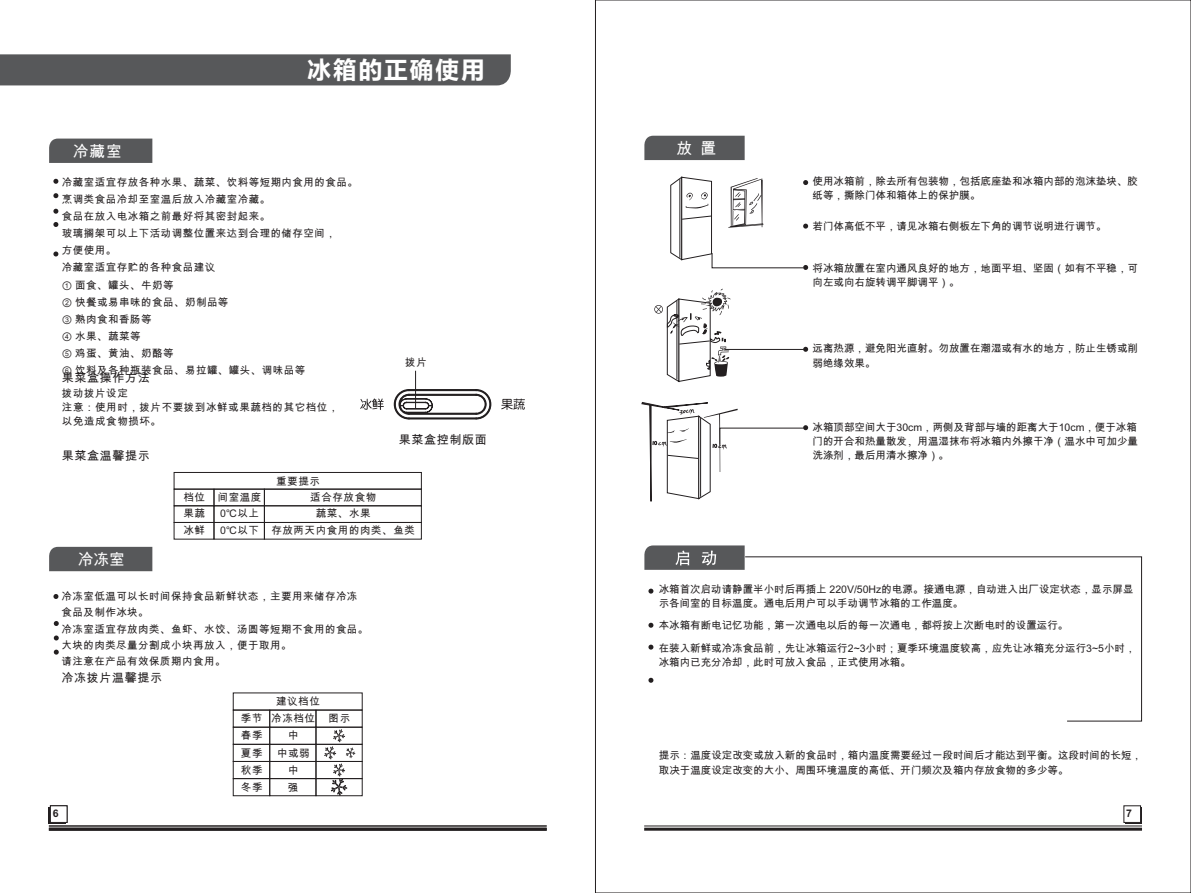
<style>
.page{position:relative;width:1191px;height:893px;background:#fff}
.page>*{position:absolute;margin:0;border:0;box-sizing:border-box;transform-origin:0 0}
.t1{font:700 23.55px "Microsoft Ya Hei";letter-spacing:.09em;color:#fff}
.t2{font:15.75px "Arial Unicode MS";letter-spacing:.03em;color:#fff}
.t3{font:12px "Arial Unicode MS";letter-spacing:.055em;color:#231f20}
.t4{font:10.5px/14.1px "Arial Unicode MS";color:#231f20}
.t5{font:10.5px/17.1px "Arial Unicode MS";letter-spacing:.045em;color:#231f20}
.t6{font:10.5px/14.1px "Arial Unicode MS";letter-spacing:.055em;color:#231f20}
.t7{font:700 10.5px "Arial";color:#231f20}
.s1{font-family:"Arial"}
.s2{font-family:"ST Fangsong"}
</style>
<div class="page">
<svg style="left:648px;top:589px;width:5px;height:5px"></svg>
<svg style="left:648px;top:623px;width:5px;height:5px"></svg>
<svg style="left:648px;top:645px;width:5px;height:5px"></svg>
<svg style="left:648px;top:678px;width:5px;height:5px"></svg>
<svg style="left:808px;top:556px;width:334px;height:165px"></svg>
<div style="left:0;top:54px;width:511px;height:31px;background:#57585a"></div>
<hr style="left:49px;top:826px;width:498px;height:1px;background:#231f20">
<hr style="left:49px;top:828px;width:498px;height:3px;background:#231f20">
<div style="left:49px;top:807px;width:16px;height:17px;background:#231f20"></div>
<div style="left:50px;top:806px;width:17px;height:16px;background:#fff"></div>
<div style="left:50px;top:806px;width:17px;height:17px;border:1px solid #231f20"></div>
<hr style="left:644px;top:826px;width:498px;height:1px;background:#231f20">
<hr style="left:644px;top:828px;width:498px;height:3px;background:#231f20">
<div style="left:1125px;top:807px;width:17px;height:17px;background:#2d292a"></div>
<div style="left:1123px;top:806px;width:17px;height:16px;background:#fff"></div>
<svg style="left:53px;top:179px;width:5px;height:5px"></svg>
<svg style="left:53px;top:193px;width:5px;height:5px"></svg>
<svg style="left:53px;top:209px;width:5px;height:5px"></svg>
<svg style="left:53px;top:222px;width:5px;height:5px"></svg>
<svg style="left:53px;top:251px;width:5px;height:5px"></svg>
<div style="left:49px;top:139px;width:103px;height:24px;background:#57585a"></div>
<div style="left:49px;top:547px;width:103px;height:24px;background:#57585a"></div>
<svg style="left:53px;top:594px;width:5px;height:5px"></svg>
<svg style="left:54px;top:621px;width:5px;height:5px"></svg>
<svg style="left:54px;top:635px;width:5px;height:5px"></svg>
<svg style="left:54px;top:650px;width:5px;height:5px"></svg>
<div style="left:644px;top:136px;width:100px;height:24px;background:#57585a"></div>
<svg style="left:654px;top:288px;width:76px;height:95px"></svg>
<svg style="left:803px;top:347px;width:5px;height:5px"></svg>
<hr style="left:724px;top:349px;width:79px;height:1px;background:#231f20">
<svg style="left:641px;top:402px;width:167px;height:168px"></svg>
<svg style="left:670px;top:176px;width:138px;height:94px"></svg>
<div style="left:409px;top:394px;width:67px;height:1px;background:#010202;border:1px solid #231f20"></div>
<div style="left:409px;top:413px;width:67px;height:1px;background:#010202;border:1px solid #231f20"></div>
<div style="left:409px;top:389px;width:67px;height:2px;background:#010202;border:1px solid #231f20"></div>
<div style="left:409px;top:418px;width:67px;height:1px;background:#010202;border:1px solid #231f20"></div>
<svg style="left:476px;top:389px;width:15px;height:30px"></svg>
<svg style="left:394px;top:389px;width:38px;height:30px"></svg>
<svg style="left:501px;top:398px;width:24px;height:12px"></svg>
<svg style="left:360px;top:398px;width:24px;height:12px"></svg>
<hr style="left:415px;top:371px;width:1px;height:38px;background:#231f20">
<div style="left:233px;top:710px;width:37px;height:17px;border:1px solid #231f20"></div>
<div style="left:233px;top:727px;width:37px;height:17px;border:1px solid #231f20"></div>
<div style="left:233px;top:744px;width:37px;height:18px;border:1px solid #231f20"></div>
<div style="left:233px;top:761px;width:37px;height:18px;border:1px solid #231f20"></div>
<div style="left:233px;top:778px;width:37px;height:18px;border:1px solid #231f20"></div>
<div style="left:269px;top:710px;width:47px;height:17px;border:1px solid #231f20"></div>
<div style="left:269px;top:727px;width:47px;height:17px;border:1px solid #231f20"></div>
<div style="left:269px;top:744px;width:47px;height:18px;border:1px solid #231f20"></div>
<div style="left:269px;top:761px;width:47px;height:18px;border:1px solid #231f20"></div>
<div style="left:269px;top:778px;width:47px;height:18px;border:1px solid #231f20"></div>
<div style="left:316px;top:710px;width:46px;height:17px;border:1px solid #231f20"></div>
<div style="left:316px;top:727px;width:46px;height:17px;border:1px solid #231f20"></div>
<div style="left:316px;top:744px;width:46px;height:18px;border:1px solid #231f20"></div>
<div style="left:316px;top:761px;width:46px;height:18px;border:1px solid #231f20"></div>
<div style="left:316px;top:778px;width:46px;height:18px;border:1px solid #231f20"></div>
<svg style="left:324px;top:729px;width:31px;height:67px"></svg>
<div style="left:174px;top:472px;width:247px;height:17px;border:1px solid #231f20"></div>
<div style="left:174px;top:489px;width:40px;height:17px;border:1px solid #231f20"></div>
<div style="left:174px;top:522px;width:40px;height:17px;border:1px solid #231f20"></div>
<div style="left:214px;top:489px;width:51px;height:17px;border:1px solid #231f20"></div>
<div style="left:214px;top:522px;width:51px;height:17px;border:1px solid #231f20"></div>
<div style="left:264px;top:489px;width:157px;height:17px;border:1px solid #231f20"></div>
<div style="left:264px;top:522px;width:157px;height:17px;border:1px solid #231f20"></div>
<h1 class="t1" style="left:307px;top:59px;width:179px">冰箱的正确使用</h1>
<h2 class="t2" style="left:73px;top:145px;width:50px">冷藏室</h2>
<p class="t5" style="left:62px;top:174px;width:297px">冷藏室适宜存放各种水果、蔬菜、饮料等短期内食用的食品。烹调类食品冷却至室温后放入冷藏室冷藏。<br>食品在放入电冰箱之前最好将其密封起来。<br>玻璃搁架可以上下活动调整位置来达到合理的储存空间，<br>方便使用。<br>冷藏室适宜存贮的各种食品建议<br>① 面食、罐头、牛奶等<br>② 快餐或易串味的食品、奶制品等<br>③ 熟肉食和香肠等<br>④ 水果、蔬菜等<br>⑤ 鸡蛋、黄油、奶酪等<br>⑥ 饮料及各种瓶装食品、易拉罐、罐头、调味品等</p>
<p class="t3" style="left:62px;top:373px;width:89px">果菜盒操作方法</p>
<p class="t6" style="left:62px;top:387px;width:278px">拨动拨片设定<br>注意：使用时，拨片不要拨到冰鲜或果蔬档的其它档位，以免造成食物损坏。</p>
<p class="t3" style="left:62px;top:452px;width:89px">果菜盒温馨提示</p>
<p class="t4" style="left:276px;top:475px;width:45px">重要提示</p>
<p class="t4" style="left:405px;top:356px;width:23px">拨片</p>
<p class="t3" style="left:399px;top:435px;width:89px">果菜盒控制版面</p>
<p class="t4" style="left:183px;top:490px;width:80px;line-height:16.2px">档位 间室温度果蔬</p>
<p class="t4" style="left:220px;top:508px;width:40px">0℃以上</p>
<p class="t4" style="left:183px;top:524px;width:23px">冰鲜</p>
<p class="t4" style="left:220px;top:524px;width:40px">0℃以下</p>
<p class="t6" style="left:271px;top:490px;width:145px;line-height:16.5px;text-align:center">适合存放食物<br>蔬菜、水果<br>存放两天内食用的肉类、鱼类</p>
<h2 class="t2" style="left:78px;top:553px;width:49px">冷冻室</h2>
<p class="t5" style="left:61px;top:589px;width:308px;line-height:16.2px">冷冻室低温可以长时间保持食品新鲜状态，主要用来储存冷冻食品及制作冰块。<br>冷冻室适宜存放肉类、鱼虾、水饺、汤圆等短期不食用的食品。大块的肉类尽量分割成小块再放入，便于取用。<br>请注意在产品有效保质期内食用。</p>
<p class="t3" style="left:61px;top:673px;width:102px">冷冻拨片温馨提示</p>
<p class="t6" style="left:241px;top:694px;width:80px;line-height:17.1px;text-indent:35px">建议档位季节 冷冻档位春季</p>
<p class="t4" style="left:288px;top:730px;width:12px">中</p>
<p class="t4" style="left:241px;top:747px;width:23px">夏季</p>
<p class="t4" style="left:277px;top:747px;width:34px">中或弱</p>
<p class="t4" style="left:241px;top:764px;width:23px">秋季</p>
<p class="t4" style="left:288px;top:764px;width:12px">中</p>
<p class="t4" style="left:241px;top:781px;width:23px">冬季</p>
<p class="t4" style="left:288px;top:781px;width:12px">强</p>
<p class="t4" style="left:329px;top:712px;width:23px">图示</p>
<h2 class="t2" style="left:676px;top:142px;width:41px">放 置</h2>
<p class="t4" style="left:812px;top:175px;width:327px">使用冰箱前，除去所有包装物，包括底座垫和冰箱内部的泡沫垫块、胶纸等，撕除门体和箱体上的保护膜。</p>
<p class="t4" style="left:812px;top:221px;width:295px">若门体高低不平，请见冰箱右侧板左下角的调节说明进行调节。</p>
<p class="t4" style="left:812px;top:262px;width:327px">将冰箱放置在室内通风良好的地方，地面平坦、坚固（如有不平稳，可向左或向右旋转调平脚调平）。</p>
<p class="t4" style="left:812px;top:343px;width:327px">远离热源，避免阳光直射。勿放置在潮湿或有水的地方，防止生锈或削弱绝缘效果。</p>
<p class="t4" style="left:812px;top:421px;width:327px;text-align:justify">冰箱顶部空间大于<span class="s1">30cm</span>，两侧及背部与墙的距离大于<span class="s1">10cm</span>，便于冰箱门的开合和热量散发<span class="s2">，</span>用温湿抹布将冰箱内外擦干净（温水中可加少量洗涤剂，最后用清水擦净）。</p>
<p class="t4" style="left:659px;top:583px;width:476px">冰箱首次启动请静置半小时后再插上 220V/50Hz的电源。接通电源，自动进入出厂设定状态，显示屏显示各间室的目标温度。通电后用户可以手动调节冰箱的工作温度。</p>
<p class="t4" style="left:659px;top:619px;width:411px">本冰箱有断电记忆功能，第一次通电以后的每一次通电，都将按上次断电时的设置运行。</p>
<p class="t4" style="left:659px;top:642px;width:478px">在装入新鲜或冷冻食品前，先让冰箱运行2~3小时；夏季环境温度较高，应先让冰箱充分运行3~5小时，冰箱内已充分冷却，此时可放入食品，正式使用冰箱。</p>
<p class="t4" style="left:659px;top:750px;width:485px">提示：温度设定改变或放入新的食品时，箱内温度需要经过一段时间后才能达到平衡。这段时间的长短，取决于温度设定改变的大小、周围环境温度的高低、开门频次及箱内存放食物的多少等。</p>
<p class="t7" style="left:53px;top:810px;width:14px">61 2</p>
<p class="t7" style="left:1126px;top:810px;width:7px">7</p>
</div>
